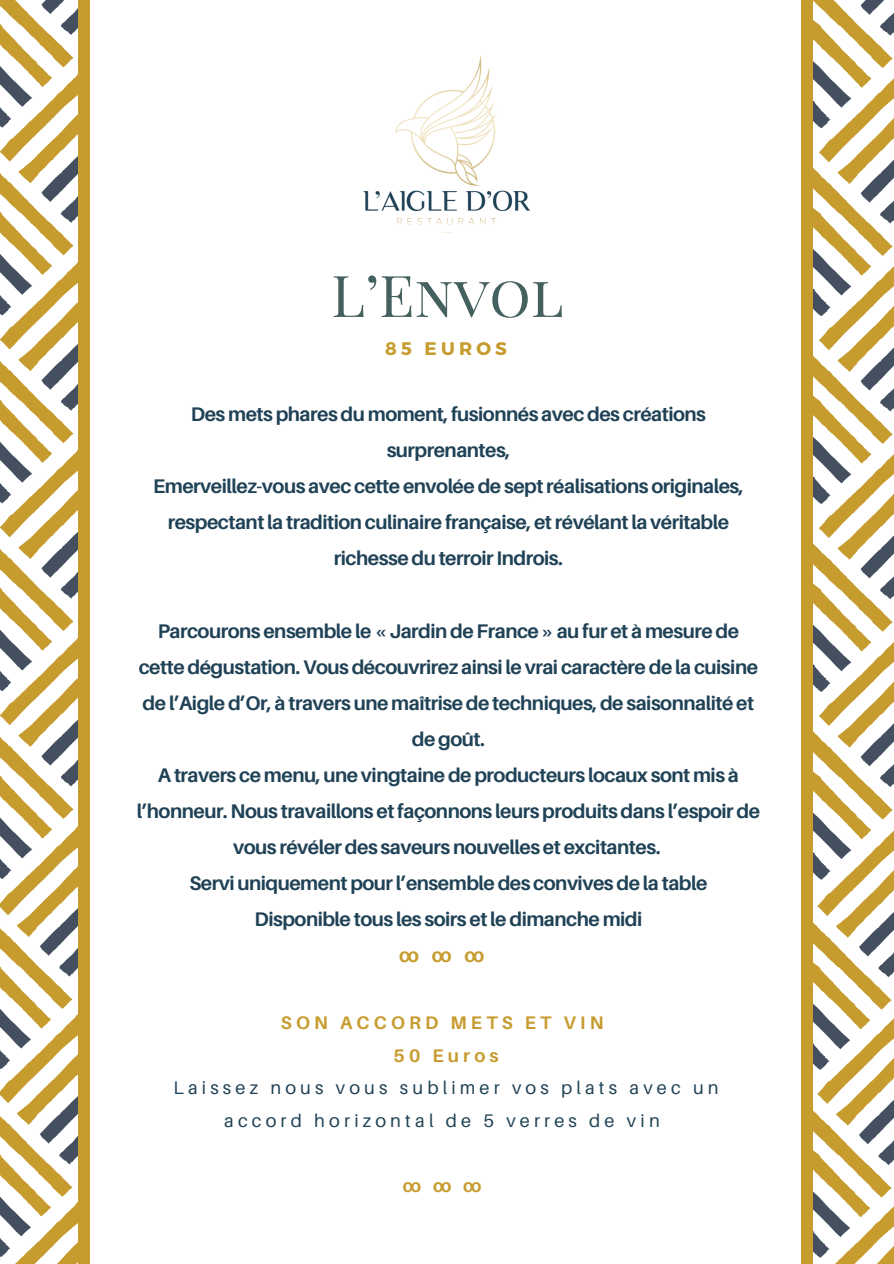
<style>
.page{position:relative;width:894px;height:1264px;background:#fff}
.page>*{position:absolute;margin:0;border:0;box-sizing:border-box;transform-origin:0 0}
.t1{font:57.6px "Playfair Display SC";color:#44605f}
.t2{font:700 19.65px/36px "Aileron";letter-spacing:-.025em;color:#204256;text-align:center}
.t3{font:700 19.65px "Aileron";color:#c79c2f}
.t4{font:18.15px/32.7px "Aileron";letter-spacing:.23em;color:#204256;text-align:center}
.t5{font:700 18.15px/32.7px "Aileron";letter-spacing:.23em;color:#c79c2f;text-align:center}
.t6{font:700 18.15px "Montserrat";letter-spacing:.23em;color:#c79c2f}
</style>
<div class="page">
<svg style="left:0;top:0;width:78px;height:1263px"></svg>
<div style="left:78px;top:0;width:12px;height:1263px;background:#c79c2f"></div>
<svg style="left:812px;top:0;width:81px;height:1263px"></svg>
<div style="left:800px;top:0;width:12px;height:1263px;background:#c79c2f"></div>
<img style="left:364px;top:55px;width:165px;height:178px">
<p class="t1" style="left:331px;top:255px;width:234px">L’Envol</p>
<p class="t6" style="left:385px;top:337px;width:123px">85 EUROS</p>
<p class="t2" style="left:153px;top:396px;width:591px">Des mets phares du moment, fusionnés avec des créations surprenantes,<br>Emerveillez-vous avec cette envolée de sept réalisations originales, respectant la tradition culinaire française, et révélant la véritable richesse du terroir Indrois.</p>
<p class="t2" style="left:137px;top:612px;width:624px">Parcourons ensemble le « Jardin de France » au fur et à mesure de cette dégustation. Vous découvrirez ainsi le vrai caractère de la cuisine de l’Aigle d’Or, à travers une maîtrise de techniques, de saisonnalité et de goût.<br>A travers ce menu, une vingtaine de producteurs locaux sont mis à l’honneur. Nous travaillons et façonnons leurs produits dans l’espoir de vous révéler des saveurs nouvelles et excitantes.<br>Servi uniquement pour l’ensemble des convives de la table<br>Disponible tous les soirs et le dimanche midi</p>
<p class="t3" style="left:399px;top:942px;width:87px">∞∞∞</p>
<p class="t5" style="left:281px;top:1006px;width:324px">SON ACCORD METS ET VIN<br>50 Euros</p>
<p class="t4" style="left:173px;top:1071px;width:546px">Laissez nous vous sublimer vos plats avec un accord horizontal de 5 verres de vin</p>
<p class="t5" style="left:403px;top:1169px;width:80px">∞∞∞</p>
</div>
